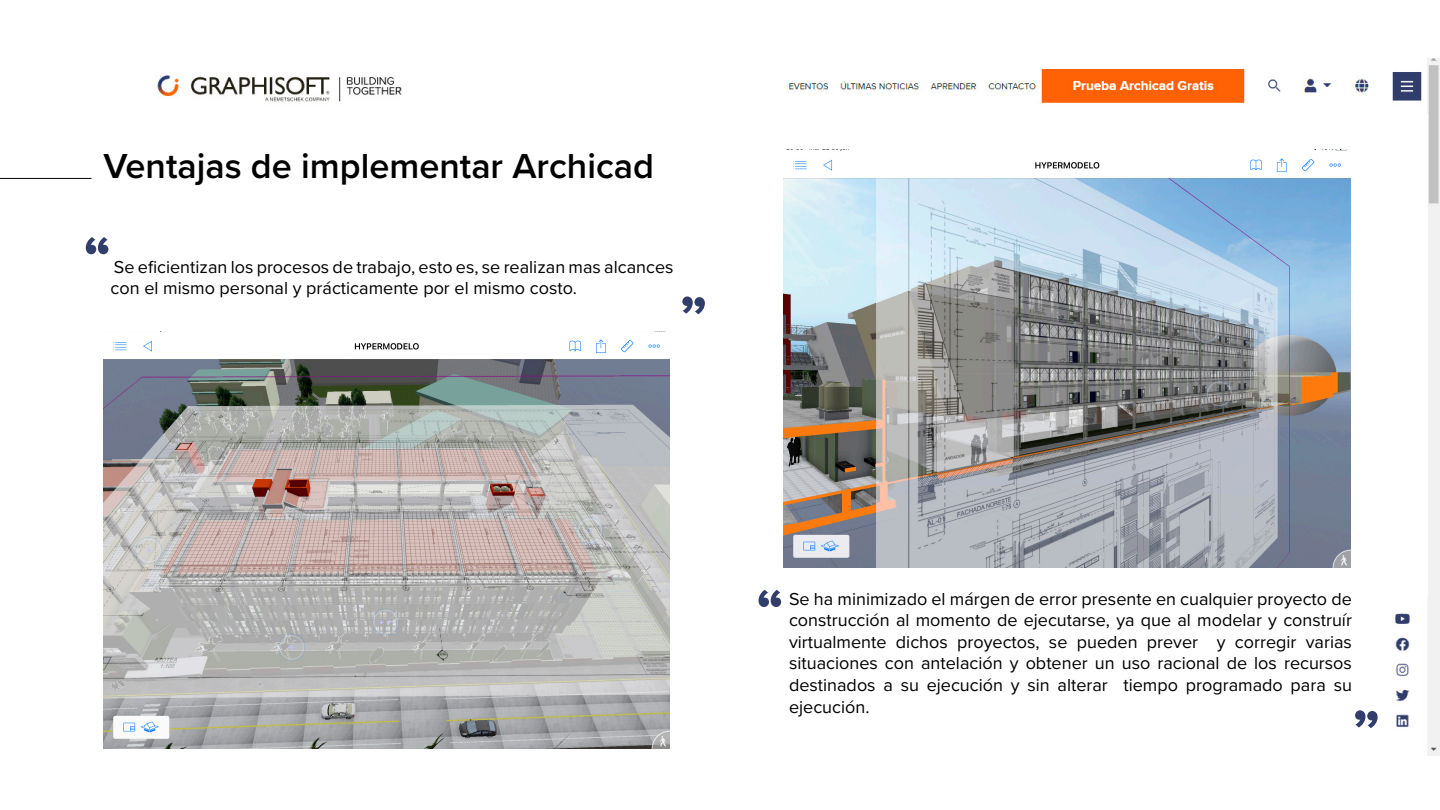
<style>
.page{position:relative;width:1440px;height:810px;background:#fff}
.page>*{position:absolute;margin:0;border:0;box-sizing:border-box;transform-origin:0 0}
.t1{font:54px "Proxima Nova Extrabld";color:#313d6b}
.t2{font:600 36px "Proxima Nova";color:#000}
.t3{font:18px/21.6px "Proxima Nova";color:#000}
</style>
<div class="page">
<img style="left:103px;top:58px;width:1337px;height:698px">
<div style="left:104px;top:231px;width:1324px;height:366px;background:#fff"></div>
<div style="left:0;top:114px;width:1428px;height:182px;background:#fff"></div>
<div style="left:140px;top:540px;width:590px;height:120px;background:#fff"></div>
<div style="left:870px;top:308px;width:438px;height:366px;background:#fff"></div>
<hr style="left:0;top:178px;width:92px;height:1px;background:#000">
<div style="left:129px;top:663px;width:1179px;height:120px;background:#fff"></div>
<img style="left:784px;top:150px;width:566px;height:417px">
<img style="left:104px;top:331px;width:566px;height:418px">
<svg style="left:1354px;top:710px;width:24px;height:18px"></svg>
<p class="t2" style="left:104px;top:140px;width:552px">Ventajas de implementar Archicad</p>
<p class="t1" style="left:84px;top:215px;width:28px">“</p>
<p class="t3" style="left:111px;top:255px;width:564px">Se eficientizan los procesos de trabajo, esto es, se realizan mas alcances con el mismo personal y prácticamente por el mismo costo.</p>
<p class="t1" style="left:757px;top:568px;width:28px">“</p>
<p class="t3" style="left:789px;top:587px;width:564px;text-align:justify">Se ha minimizado el márgen de error presente en cualquier proyecto de construcción al momento de ejecutarse, ya que al modelar y construír virtualmente dichos proyectos, se pueden prever y corregir varias situaciones con antelación y obtener un uso racional de los recursos destinados a su ejecución y sin alterar tiempo programado para su ejecución.</p>
</div>
